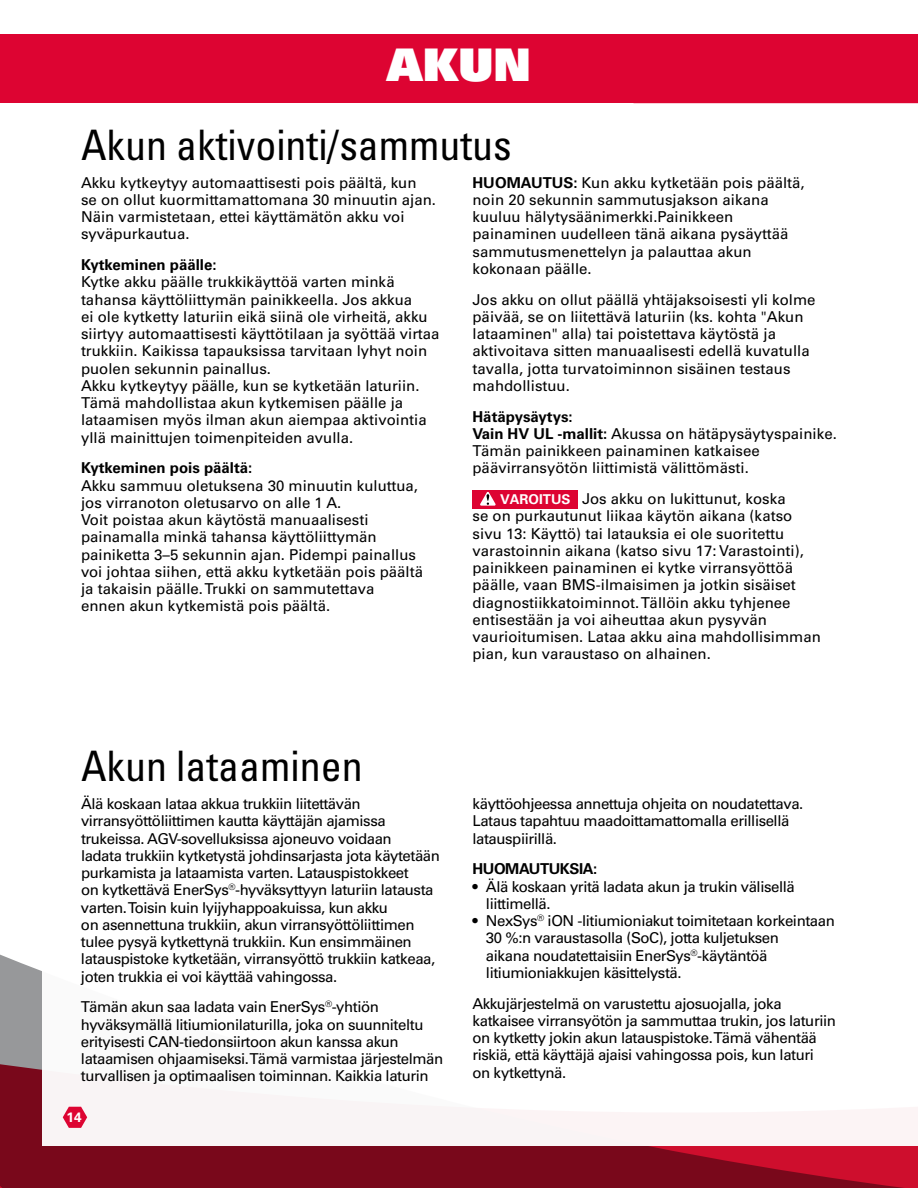
<style>
.page{position:relative;width:918px;height:1188px;background:#fff}
.page>*{position:absolute;margin:0;border:0;box-sizing:border-box;transform-origin:0 0}
.t1{font:45px "Univers LT Std X Black";color:#fff}
.t2{font:condensed 42px "Univers LT Std";color:#000}
.t3{font:15px/17.2px "Univers LT Std";color:#000}
.t4{font:15px/17.2px "Univers LT Std";letter-spacing:-.03em;color:#000}
.t5{font:700 15px "Univers LT Std";color:#000}
.t6{font:700 15px "Univers LT Std";letter-spacing:-.03em;color:#000}
.t7{font:700 13.5px "Univers LT Std";color:#fff}
.s1{font-weight:700}
.s2{font-weight:700;font-size:13.5px;color:#fff}
</style>
<div class="page">
<svg style="left:0;top:954px;width:918px;height:234px;background:#88182b"></svg>
<div style="left:42px;top:857px;width:876px;height:289px;background:#fff"></div>
<div style="left:0;top:35px;width:918px;height:68px;background:#dd0432"></div>
<div style="left:472px;top:490px;width:106px;height:19px;background:#dd0432"></div>
<svg style="left:480px;top:492px;width:16px;height:14px"></svg>
<svg style="left:63px;top:1107px;width:24px;height:21px"></svg>
<h1 class="t1" style="left:387px;top:35px;width:146px">AKUN</h1>
<h2 class="t2" style="left:81px;top:118px;width:432px">Akun aktivointi/sammutus</h2>
<p class="t3" style="left:81px;top:174px;width:357px">Akku kytkeytyy automaattisesti pois päältä, kun se on ollut kuormittamattomana 30 minuutin ajan.<br>Näin varmistetaan, ettei käyttämätön akku voi syväpurkautua.</p>
<p class="t5" style="left:81px;top:256px;width:137px">Kytkeminen päälle:</p>
<p class="t3" style="left:81px;top:273px;width:360px">Kytke akku päälle trukkikäyttöä varten minkä tahansa käyttöliittymän painikkeella. Jos akkua<br>ei ole kytketty laturiin eikä siinä ole virheitä, akku siirtyy automaattisesti käyttötilaan ja syöttää virtaa trukkiin. Kaikissa tapauksissa tarvitaan lyhyt noin puolen sekunnin painallus.<br>Akku kytkeytyy päälle, kun se kytketään laturiin.<br>Tämä mahdollistaa akun kytkemisen päälle ja lataamisen myös ilman akun aiempaa aktivointia yllä mainittujen toimenpiteiden avulla.</p>
<p class="t5" style="left:81px;top:459px;width:173px">Kytkeminen pois päältä:</p>
<p class="t3" style="left:81px;top:477px;width:344px">Akku sammuu oletuksena 30 minuutin kuluttua, jos virranoton oletusarvo on alle 1 A.<br>Voit poistaa akun käytöstä manuaalisesti painamalla minkä tahansa käyttöliittymän painiketta 3–5 sekunnin ajan. Pidempi painallus voi johtaa siihen, että akku kytketään pois päältä ja takaisin päälle. Trukki on sammutettava<br>ennen akun kytkemistä pois päältä.</p>
<p class="t3" style="left:472px;top:174px;width:334px"><span class="s1">HUOMAUTUS:</span> Kun akku kytketään pois päältä, noin 20 sekunnin sammutusjakson aikana kuuluu hälytysäänimerkki.Painikkeen painaminen uudelleen tänä aikana pysäyttää sammutusmenettelyn ja palauttaa akun kokonaan päälle.</p>
<p class="t3" style="left:472px;top:291px;width:345px">Jos akku on ollut päällä yhtäjaksoisesti yli kolme päivää, se on liitettävä laturiin (ks. kohta "Akun lataaminen" alla) tai poistettava käytöstä ja aktivoitava sitten manuaalisesti edellä kuvatulla tavalla, jotta turvatoiminnon sisäinen testaus mahdollistuu.</p>
<p class="t3" style="left:472px;top:408px;width:366px"><span class="s1">Hätäpysäytys:<br>Vain HV UL -mallit:</span> Akussa on hätäpysäytyspainike.<br>Tämän painikkeen painaminen katkaisee päävirransyötön liittimistä välittömästi.</p>
<p class="t3" style="left:472px;top:490px;width:350px;text-indent:28px"><span class="s2">VAROITUS</span> Jos akku on lukittunut, koska<br>se on purkautunut liikaa käytön aikana (katso sivu 13: Käyttö) tai latauksia ei ole suoritettu varastoinnin aikana (katso sivu 17: Varastointi), painikkeen painaminen ei kytke virransyöttöä päälle, vaan BMS-ilmaisimen ja jotkin sisäiset diagnostiikkatoiminnot. Tällöin akku tyhjenee entisestään ja voi aiheuttaa akun pysyvän vaurioitumisen. Lataa akku aina mahdollisimman pian, kun varaustaso on alhainen.</p>
<h2 class="t2" style="left:81px;top:739px;width:283px">Akun lataaminen</h2>
<p class="t4" style="left:81px;top:795px;width:361px">Älä koskaan lataa akkua trukkiin liitettävän virransyöttöliittimen kautta käyttäjän ajamissa trukeissa. AGV-sovelluksissa ajoneuvo voidaan<br>ladata trukkiin kytketystä johdinsarjasta jota käytetään purkamista ja lataamista varten. Latauspistokkeet<br>on kytkettävä EnerSys<sup>®</sup>-hyväksyttyyn laturiin latausta varten. Toisin kuin lyijyhappoakuissa, kun akku<br>on asennettuna trukkiin, akun virransyöttöliittimen tulee pysyä kytkettynä trukkiin. Kun ensimmäinen latauspistoke kytketään, virransyöttö trukkiin katkeaa, joten trukkia ei voi käyttää vahingossa.</p>
<p class="t4" style="left:81px;top:998px;width:364px">Tämän akun saa ladata vain EnerSys<sup>®</sup>-yhtiön hyväksymällä litiumionilaturilla, joka on suunniteltu erityisesti CAN-tiedonsiirtoon akun kanssa akun lataamisen ohjaamiseksi. Tämä varmistaa järjestelmän turvallisen ja optimaalisen toiminnan. Kaikkia laturin</p>
<p class="t7" style="left:66px;top:1110px;width:17px">14</p>
<p class="t4" style="left:472px;top:795px;width:332px">käyttöohjeessa annettuja ohjeita on noudatettava.<br>Lataus tapahtuu maadoittamattomalla erillisellä latauspiirillä.</p>
<p class="t6" style="left:472px;top:860px;width:126px">HUOMAUTUKSIA:</p>
<p class="t4" style="left:486px;top:878px;width:310px;text-indent:-14px">• Älä koskaan yritä ladata akun ja trukin välisellä liittimellä.</p>
<p class="t4" style="left:486px;top:912px;width:350px;text-indent:-13px">• NexSys<sup>®</sup> iON -litiumioniakut toimitetaan korkeintaan 30 %:n varaustasolla (SoC), jotta kuljetuksen<br>aikana noudatettaisiin EnerSys<sup>®</sup>-käytäntöä litiumioniakkujen käsittelystä.</p>
<p class="t4" style="left:472px;top:995px;width:365px">Akkujärjestelmä on varustettu ajosuojalla, joka katkaisee virransyötön ja sammuttaa trukin, jos laturiin on kytketty jokin akun latauspistoke. Tämä vähentää riskiä, että käyttäjä ajaisi vahingossa pois, kun laturi<br>on kytkettynä.</p>
</div>
